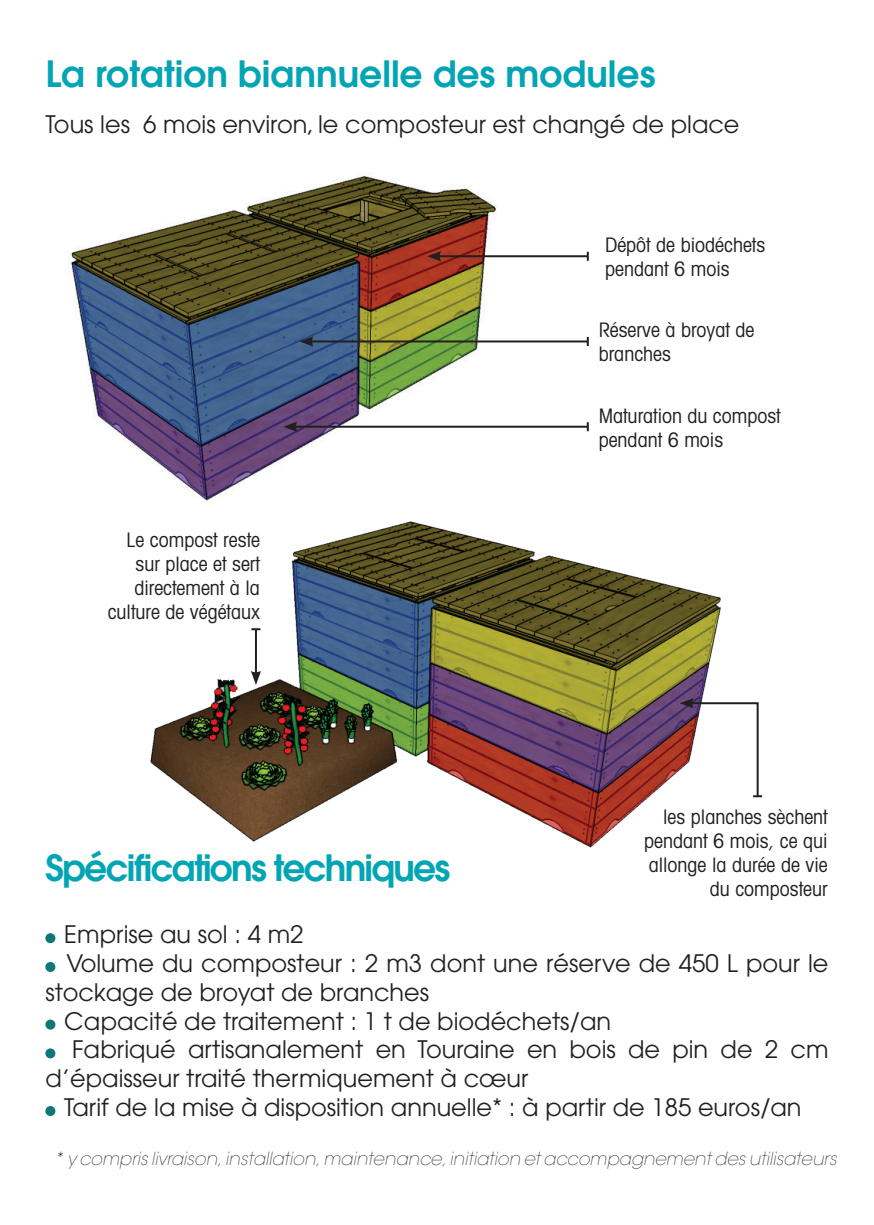
<style>
.page{position:relative;width:874px;height:1225px;background:#fff}
.page>*{position:absolute;margin:0;border:0;box-sizing:border-box;transform-origin:0 0}
.t1{font:600 36px "Avant Garde";color:#03a5b4}
.t2{font:600 36px "Avant Garde";letter-spacing:-.05em;color:#03a5b4}
.t3{font:24px/28.8px "Avant Garde";color:#231f20}
.t4{font:condensed 20px/24px "Avant Garde";color:#231f20}
.t5{font:italic 200 18px "Avant Garde";color:#231f20}
</style>
<div class="page">
<div style="left:46px;top:934px;width:8px;height:8px;background:#0d7876;border-radius:50%"></div>
<div style="left:45px;top:933px;width:10px;height:10px;border:2px solid #0d7876;border-radius:50%"></div>
<div style="left:46px;top:963px;width:8px;height:8px;background:#0d7876;border-radius:50%"></div>
<div style="left:45px;top:962px;width:10px;height:10px;border:2px solid #0d7876;border-radius:50%"></div>
<div style="left:46px;top:1020px;width:8px;height:8px;background:#0d7876;border-radius:50%"></div>
<div style="left:45px;top:1019px;width:10px;height:10px;border:2px solid #0d7876;border-radius:50%"></div>
<div style="left:46px;top:1049px;width:8px;height:8px;background:#0d7876;border-radius:50%"></div>
<div style="left:45px;top:1048px;width:10px;height:10px;border:2px solid #0d7876;border-radius:50%"></div>
<div style="left:46px;top:1107px;width:8px;height:8px;background:#0d7876;border-radius:50%"></div>
<div style="left:45px;top:1106px;width:10px;height:10px;border:2px solid #0d7876;border-radius:50%"></div>
<img style="left:70px;top:176px;width:434px;height:326px">
<img style="left:150px;top:521px;width:571px;height:327px">
<hr style="left:438px;top:255px;width:149px;height:2px;background:#231f20">
<svg style="left:427px;top:251px;width:14px;height:10px"></svg>
<svg style="left:586px;top:252px;width:2px;height:9px"></svg>
<hr style="left:310px;top:340px;width:277px;height:2px;background:#231f20">
<svg style="left:299px;top:336px;width:14px;height:10px"></svg>
<svg style="left:586px;top:337px;width:2px;height:9px"></svg>
<hr style="left:294px;top:426px;width:293px;height:2px;background:#231f20">
<svg style="left:283px;top:421px;width:14px;height:11px"></svg>
<svg style="left:586px;top:422px;width:2px;height:9px"></svg>
<hr style="left:255px;top:629px;width:2px;height:45px;background:#231f20">
<svg style="left:251px;top:628px;width:9px;height:2px"></svg>
<svg style="left:251px;top:671px;width:10px;height:14px"></svg>
<svg style="left:679px;top:698px;width:82px;height:100px"></svg>
<p class="t1" style="left:45px;top:50px;width:611px">La rotation biannuelle des modules</p>
<p class="t3" style="left:45px;top:110px;width:695px">Tous les 6 mois environ, le composteur est changé de place</p>
<p class="t4" style="left:604px;top:232px;width:161px">Dépôt de biodéchets pendant 6 mois</p>
<p class="t4" style="left:598px;top:318px;width:157px">Réserve à broyat de branches</p>
<p class="t4" style="left:108px;top:528px;width:154px;text-align:right">Le compost reste sur place et sert directement à la culture de végétaux</p>
<p class="t2" style="left:45px;top:844px;width:406px">Spécifications techniques</p>
<p class="t4" style="left:598px;top:403px;width:183px">Maturation du compost pendant 6 mois</p>
<p class="t4" style="left:644px;top:804px;width:185px;text-align:right">les planches sèchent pendant 6 mois, ce qui allonge la durée de vie du composteur</p>
<p class="t3" style="left:64px;top:920px;width:240px">Emprise au sol : 4 m2</p>
<p class="t3" style="left:45px;top:948px;width:784px;text-indent:21px">Volume du composteur : 2 m3 dont une réserve de 450 L pour le stockage de broyat de branches</p>
<p class="t3" style="left:64px;top:1006px;width:548px">Capacité de traitement : 1 t de biodéchets/an</p>
<p class="t3" style="left:45px;top:1035px;width:784px;text-indent:27px">Fabriqué artisanalement en Touraine en bois de pin de 2 cm d’épaisseur traité thermiquement à cœur</p>
<p class="t3" style="left:64px;top:1092px;width:738px">Tarif de la mise à disposition annuelle* : à partir de 185 euros/an</p>
<p class="t5" style="left:54px;top:1148px;width:784px">* y compris livraison, installation, maintenance, initiation et accompagnement des utilisateurs</p>
</div>
